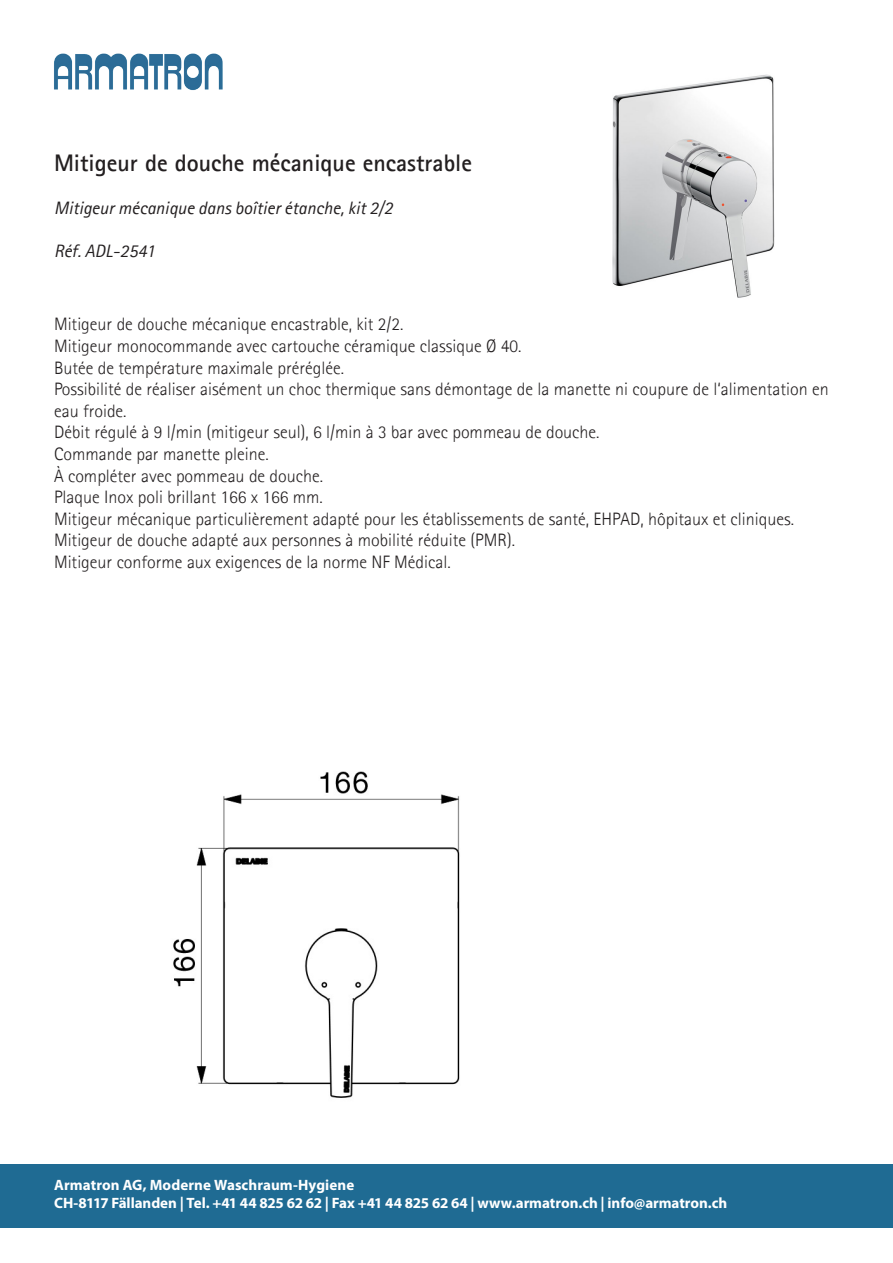
<style>
.page{position:relative;width:893px;height:1263px;background:#fff}
.page>*{position:absolute;margin:0;border:0;box-sizing:border-box;transform-origin:0 0}
.t1{font:700 24px "Agfa Rotis Sans Serif";color:#231f20}
.t2{font:300 18px/21.6px "Agfa Rotis Sans Serif";color:#231f20}
.t3{font:italic 18px "Agfa Rotis Sans Serif";color:#231f20}
.t4{font:700 15px/18px "Myriad Pro";letter-spacing:-.005em;color:#fff}
</style>
<div class="page">
<div style="left:0;top:1164px;width:893px;height:64px;background:#1f6b93"></div>
<img style="left:54px;top:53px;width:169px;height:37px">
<img style="left:612px;top:74px;width:163px;height:224px">
<img style="left:173px;top:771px;width:287px;height:327px">
<h1 class="t1" style="left:54px;top:153px;width:420px">Mitigeur de douche mécanique encastrable</h1>
<p class="t3" style="left:54px;top:200px;width:340px">Mitigeur mécanique dans boîtier étanche, kit 2/2</p>
<p class="t3" style="left:54px;top:243px;width:103px">Réf. ADL-2541</p>
<p class="t2" style="left:54px;top:313px;width:776px">Mitigeur de douche mécanique encastrable, kit 2/2.<br>Mitigeur monocommande avec cartouche céramique classique Ø 40.<br>Butée de température maximale préréglée.<br>Possibilité de réaliser aisément un choc thermique sans démontage de la manette ni coupure de l‘alimentation en eau froide.<br>Débit régulé à 9 l/min (mitigeur seul), 6 l/min à 3 bar avec pommeau de douche.<br>Commande par manette pleine.<br>À compléter avec pommeau de douche.<br>Plaque Inox poli brillant 166 x 166 mm.<br>Mitigeur mécanique particulièrement adapté pour les établissements de santé, EHPAD, hôpitaux et cliniques.<br>Mitigeur de douche adapté aux personnes à mobilité réduite (PMR).<br>Mitigeur conforme aux exigences de la norme NF Médical.</p>
<p class="t4" style="left:54px;top:1177px;width:675px">Armatron AG, Moderne Waschraum-Hygiene<br>CH-8117 Fällanden | Tel. +41 44 825 62 62 | Fax +41 44 825 62 64 | www.armatron.ch | info@armatron.ch</p>
</div>
